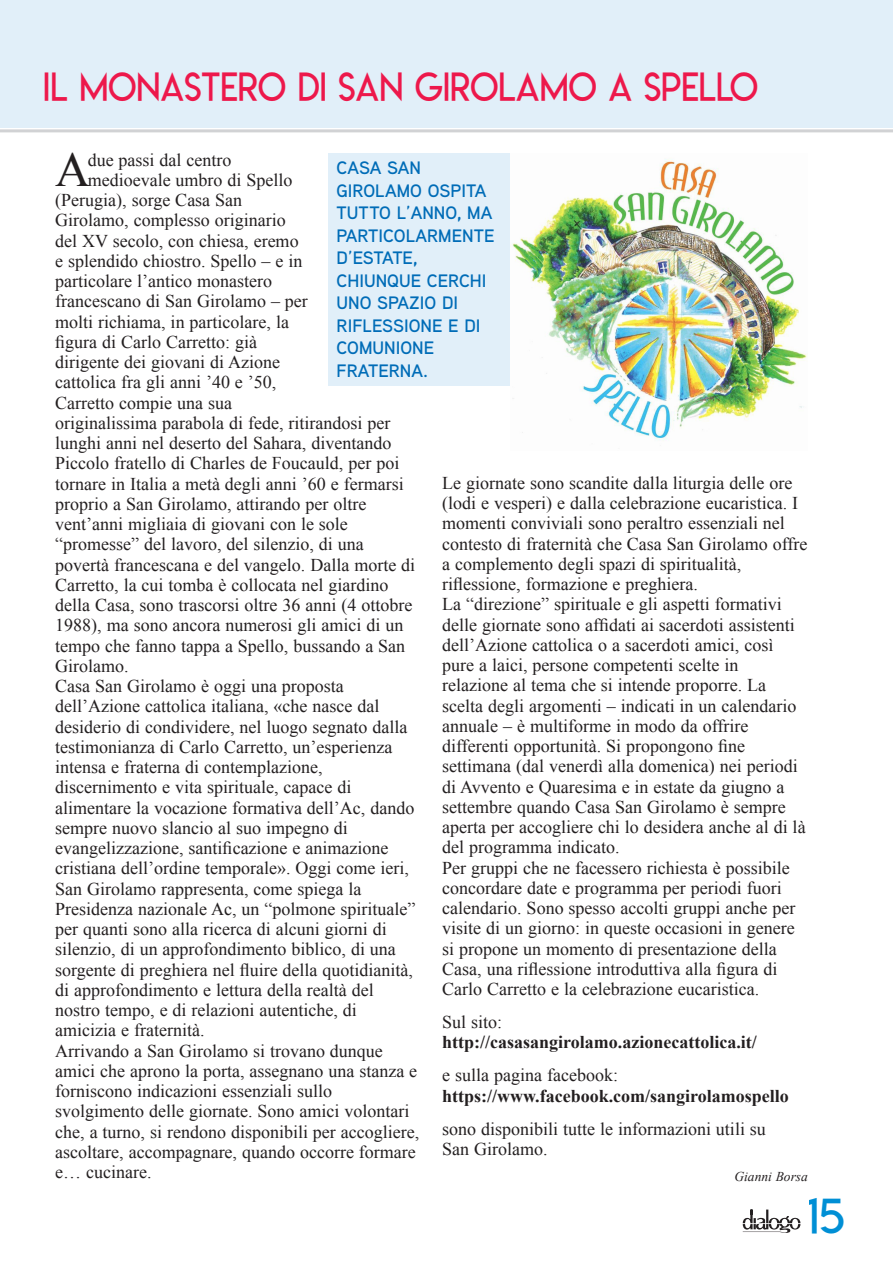
<style>
.page{position:relative;width:893px;height:1263px;background:#fff}
.page>*{position:absolute;margin:0;border:0;box-sizing:border-box;transform-origin:0 0}
.t1{font:48.6px "Times New Roman";color:#231f20}
.t2{font:48px "Lemon Milklight";color:#008fd5}
.t3{font:39px "Lemon Milklight";letter-spacing:.005em;color:#ed184b;scale:.92 1}
.t4{font:18px/20.2px "Times New Roman";color:#231f20}
.t5{font:600 18px/22.5px "Aaux Next";color:#006cb7}
.t6{font:700 18px/20.2px "Times New Roman";color:#231f20}
.t7{font:italic 13.5px "Times New Roman";color:#231f20}
.s1{font-weight:400}
</style>
<div class="page">
<svg style="left:743px;top:1209px;width:57px;height:24px"></svg>
<div style="left:0;top:0;width:893px;height:128px;background:#e1eff9"></div>
<hr style="left:0;top:129px;width:893px;height:3px;background:#d1d2d4">
<div style="left:328px;top:153px;width:183px;height:232px;background:#e1eff9"></div>
<img style="left:512px;top:159px;width:295px;height:281px">
<p class="t3" style="left:43px;top:63px;width:778px">IL MONASTERO DI SAN GIROLAMO A SPELLO</p>
<p class="t1" style="left:55px;top:137px;width:37px">A</p>
<p class="t4" style="left:88px;top:149px;width:145px">due passi dal centro</p>
<p class="t5" style="left:337px;top:156px;width:159px">CASA SAN<br>GIROLAMO OSPITA<br>TUTTO L’ANNO, MA<br>PARTICOLARMENTE<br>D’ESTATE,<br>CHIUNQUE CERCHI<br>UNO SPAZIO DI<br>RIFLESSIONE E DI<br>COMUNIONE<br>FRATERNA.</p>
<p class="t4" style="left:88px;top:169px;width:206px">medioevale umbro di Spello</p>
<p class="t4" style="left:55px;top:190px;width:188px">(Perugia), sorge Casa San</p>
<p class="t4" style="left:55px;top:210px;width:232px">Girolamo, complesso originario</p>
<p class="t4" style="left:55px;top:230px;width:245px">del XV secolo, con chiesa, eremo</p>
<p class="t4" style="left:55px;top:250px;width:249px">e splendido chiostro. Spello – e in</p>
<p class="t4" style="left:55px;top:271px;width:218px">particolare l’antico monastero</p>
<p class="t4" style="left:55px;top:291px;width:254px">francescano di San Girolamo – per</p>
<p class="t4" style="left:55px;top:311px;width:235px">molti richiama, in particolare, la</p>
<p class="t4" style="left:55px;top:331px;width:203px">figura di Carlo Carretto: già</p>
<p class="t4" style="left:55px;top:352px;width:226px">dirigente dei giovani di Azione</p>
<p class="t4" style="left:55px;top:372px;width:223px">cattolica fra gli anni ’40 e ’50,</p>
<p class="t4" style="left:55px;top:392px;width:178px">Carretto compie una sua</p>
<p class="t4" style="left:55px;top:412px;width:337px">originalissima parabola di fede, ritirandosi per</p>
<p class="t4" style="left:55px;top:433px;width:338px">lunghi anni nel deserto del Sahara, diventando</p>
<p class="t4" style="left:55px;top:453px;width:346px">Piccolo fratello di Charles de Foucauld, per poi</p>
<p class="t4" style="left:55px;top:473px;width:350px">tornare in Italia a metà degli anni ’60 e fermarsi</p>
<p class="t4" style="left:55px;top:493px;width:313px">proprio a San Girolamo, attirando per oltre</p>
<p class="t4" style="left:55px;top:514px;width:294px">vent’anni migliaia di giovani con le sole</p>
<p class="t4" style="left:55px;top:534px;width:310px">“promesse” del lavoro, del silenzio, di una</p>
<p class="t4" style="left:55px;top:554px;width:361px">povertà francescana e del vangelo. Dalla morte di</p>
<p class="t4" style="left:55px;top:574px;width:335px">Carretto, la cui tomba è collocata nel giardino</p>
<p class="t4" style="left:55px;top:595px;width:359px">della Casa, sono trascorsi oltre 36 anni (4 ottobre</p>
<p class="t4" style="left:55px;top:615px;width:350px">1988), ma sono ancora numerosi gli amici di un</p>
<p class="t4" style="left:55px;top:635px;width:352px">tempo che fanno tappa a Spello, bussando a San</p>
<p class="t4" style="left:55px;top:655px;width:75px">Girolamo.</p>
<p class="t4" style="left:55px;top:676px;width:362px">Casa San Girolamo è oggi una proposta dell’Azione cattolica italiana, «che nasce dal desiderio di condividere, nel luogo segnato dalla testimonianza di Carlo Carretto, un’esperienza intensa e fraterna di contemplazione, discernimento e vita spirituale, capace di alimentare la vocazione formativa dell’Ac, dando sempre nuovo slancio al suo impegno di evangelizzazione, santificazione e animazione cristiana dell’ordine temporale». Oggi come ieri, San Girolamo rappresenta, come spiega la Presidenza nazionale Ac, un “polmone spirituale” per quanti sono alla ricerca di alcuni giorni di silenzio, di un approfondimento biblico, di una sorgente di preghiera nel fluire della quotidianità, di approfondimento e lettura della realtà del nostro tempo, e di relazioni autentiche, di amicizia e fraternità.</p>
<p class="t4" style="left:55px;top:1040px;width:366px">Arrivando a San Girolamo si trovano dunque amici che aprono la porta, assegnano una stanza e forniscono indicazioni essenziali sullo svolgimento delle giornate. Sono amici volontari che, a turno, si rendono disponibili per accogliere, ascoltare, accompagnare, quando occorre formare e… cucinare.</p>
<p class="t4" style="left:442px;top:472px;width:367px">Le giornate sono scandite dalla liturgia delle ore (lodi e vesperi) e dalla celebrazione eucaristica. I momenti conviviali sono peraltro essenziali nel contesto di fraternità che Casa San Girolamo offre a complemento degli spazi di spiritualità, riflessione, formazione e preghiera.</p>
<p class="t4" style="left:442px;top:594px;width:365px">La “direzione” spirituale e gli aspetti formativi delle giornate sono affidati ai sacerdoti assistenti dell’Azione cattolica o a sacerdoti amici, così pure a laici, persone competenti scelte in relazione al tema che si intende proporre. La scelta degli argomenti – indicati in un calendario annuale – è multiforme in modo da offrire differenti opportunità. Si propongono fine settimana (dal venerdì alla domenica) nei periodi di Avvento e Quaresima e in estate da giugno a settembre quando Casa San Girolamo è sempre aperta per accogliere chi lo desidera anche al di là del programma indicato.</p>
<p class="t4" style="left:442px;top:857px;width:355px">Per gruppi che ne facessero richiesta è possibile concordare date e programma per periodi fuori calendario. Sono spesso accolti gruppi anche per visite di un giorno: in queste occasioni in genere si propone un momento di presentazione della Casa, una riflessione introduttiva alla figura di Carlo Carretto e la celebrazione eucaristica.</p>
<p class="t6" style="left:442px;top:1011px;width:316px"><span class="s1">Sul sito: </span>http://casasangirolamo.azionecattolica.it/</p>
<p class="t6" style="left:442px;top:1065px;width:348px"><span class="s1">e sulla pagina facebook: </span>https://www.facebook.com/sangirolamospello</p>
<p class="t4" style="left:442px;top:1118px;width:325px">sono disponibili tutte le informazioni utili su<br>San Girolamo.</p>
<p class="t7" style="left:734px;top:1167px;width:75px">Gianni Borsa</p>
<h2 class="t2" style="left:808px;top:1186px;width:39px">15</h2>
</div>
